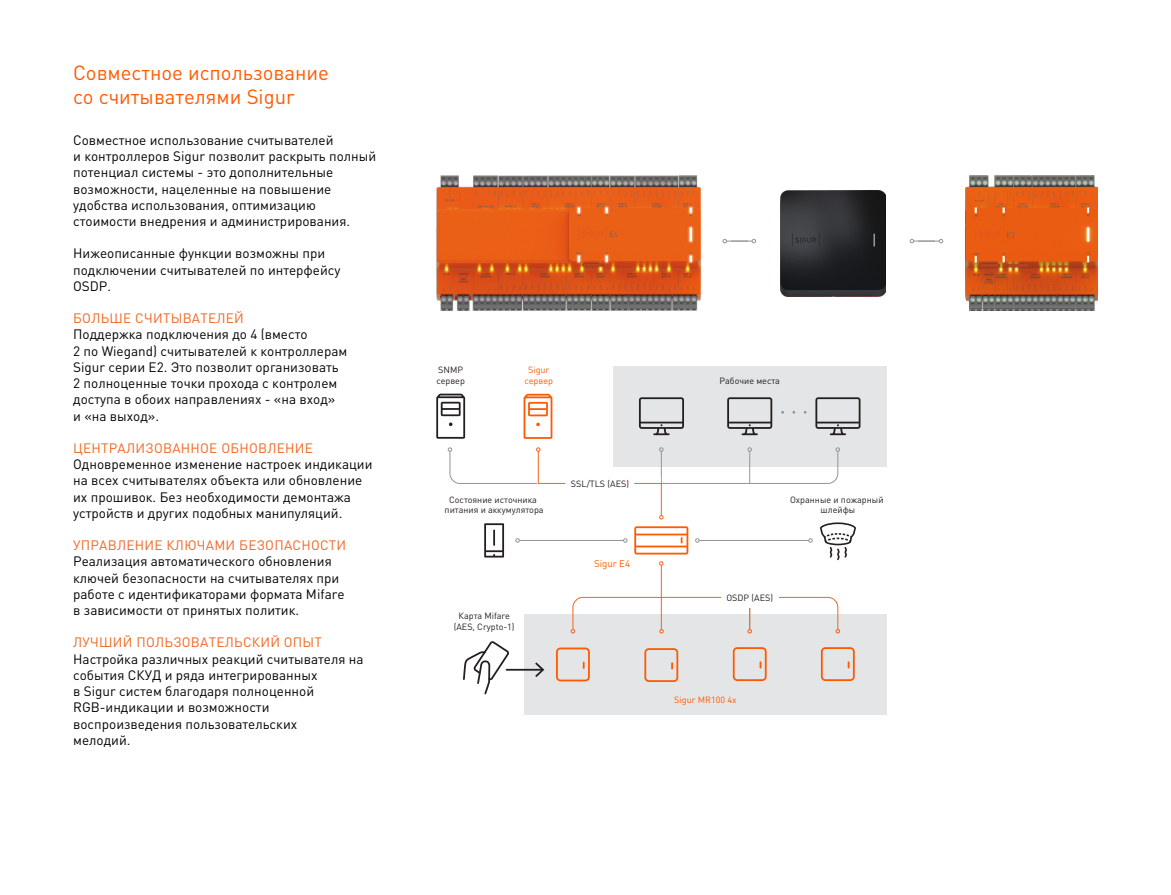
<style>
.page{position:relative;width:1171px;height:895px;background:#fff}
.page>*{position:absolute;margin:0;border:0;box-sizing:border-box;transform-origin:0 0}
.t1{font:20.25px/24.3px "DIN Pro";color:#ff5a00}
.t2{font:13.5px/16.2px "DIN Pro";color:#010101}
.t3{font:13.5px "DIN Pro";letter-spacing:.02em;color:#f26522}
.t4{font:9.6px "DIN Pro";color:#ff5a00}
.t5{font:9px/10.8px "DIN Pro";color:#231f20;text-align:center}
.t6{font:9px/10.8px "DIN Pro";color:#ff5a00;text-align:center}
</style>
<div class="page">
<img style="left:781px;top:191px;width:105px;height:106px">
<img style="left:436px;top:176px;width:265px;height:134px">
<div style="left:613px;top:366px;width:274px;height:100px;background:#e4e5e6"></div>
<div style="left:524px;top:614px;width:363px;height:100px;background:#e4e5e6"></div>
<svg style="left:436px;top:393px;width:29px;height:45px"></svg>
<svg style="left:523px;top:394px;width:29px;height:45px"></svg>
<svg style="left:727px;top:397px;width:45px;height:38px"></svg>
<svg style="left:815px;top:397px;width:45px;height:38px"></svg>
<svg style="left:639px;top:397px;width:45px;height:38px"></svg>
<hr style="left:661px;top:565px;width:1px;height:64px;background:#f26522">
<svg style="left:571px;top:596px;width:269px;height:37px"></svg>
<svg style="left:733px;top:647px;width:34px;height:34px"></svg>
<svg style="left:821px;top:647px;width:34px;height:34px"></svg>
<svg style="left:644px;top:648px;width:34px;height:34px"></svg>
<svg style="left:556px;top:647px;width:34px;height:34px"></svg>
<hr style="left:506px;top:668px;width:36px;height:2px;background:#231f20">
<svg style="left:535px;top:662px;width:9px;height:15px"></svg>
<hr style="left:749px;top:597px;width:1px;height:32px;background:#f26522">
<div style="left:721px;top:589px;width:58px;height:18px;background:#fff"></div>
<svg style="left:722px;top:239px;width:34px;height:4px"></svg>
<svg style="left:910px;top:239px;width:33px;height:4px"></svg>
<svg style="left:463px;top:641px;width:48px;height:54px"></svg>
<svg style="left:448px;top:447px;width:408px;height:118px"></svg>
<img style="left:966px;top:176px;width:132px;height:134px">
<h1 class="t1" style="left:73px;top:60px;width:257px">Совместное использование со считывателями Sigur</h1>
<p class="t2" style="left:73px;top:131px;width:305px">Совместное использование считывателей<br>и контроллеров Sigur позволит раскрыть полный потенциал системы - это дополнительные возможности, нацеленные на повышение удобства использования, оптимизацию стоимости внедрения и администрирования.</p>
<p class="t2" style="left:73px;top:245px;width:269px">Нижеописанные функции возможны при подключении считывателей по интерфейсу<br>OSDP.</p>
<p class="t3" style="left:73px;top:309px;width:172px">БОЛЬШЕ СЧИТЫВАТЕЛЕЙ</p>
<p class="t2" style="left:73px;top:326px;width:276px">Поддержка подключения до 4 (вместо<br>2 по Wiegand) считывателей к контроллерам Sigur серии E2. Это позволит организовать 2 полноценные точки прохода с контролем доступа в обоих направлениях - «на вход»<br>и «на выход».</p>
<p class="t3" style="left:73px;top:439px;width:241px">ЦЕНТРАЛИЗОВАННОЕ ОБНОВЛЕНИЕ</p>
<p class="t2" style="left:73px;top:455px;width:301px">Одновременное изменение настроек индикации на всех считывателях объекта или обновление их прошивок. Без необходимости демонтажа устройств и других подобных манипуляций.</p>
<p class="t3" style="left:73px;top:536px;width:275px">УПРАВЛЕНИЕ КЛЮЧАМИ БЕЗОПАСНОСТИ</p>
<p class="t2" style="left:73px;top:553px;width:273px">Реализация автоматического обновления ключей безопасности на считывателях при работе с идентификаторами формата Mifare в зависимости от принятых политик.</p>
<p class="t3" style="left:73px;top:633px;width:250px">ЛУЧШИЙ ПОЛЬЗОВАТЕЛЬСКИЙ ОПЫТ</p>
<p class="t2" style="left:73px;top:650px;width:292px">Настройка различных реакций считывателя на события СКУД и ряда интегрированных<br>в Sigur систем благодаря полноценной<br>RGB-индикации и возможности воспроизведения пользовательских<br>мелодий.</p>
<p class="t5" style="left:436px;top:364px;width:30px;text-align:left">SNMP сервер</p>
<p class="t5" style="left:719px;top:375px;width:62px">Рабочие места</p>
<p class="t6" style="left:524px;top:364px;width:30px">Sigur сервер</p>
<p class="t5" style="left:571px;top:477px;width:60px">SSL/TLS (AES)</p>
<p class="t5" style="left:445px;top:493px;width:100px">Состояние источника питания и аккумулятора</p>
<p class="t5" style="left:790px;top:493px;width:95px">Охранные и пожарный шлейфы</p>
<p class="t5" style="left:454px;top:609px;width:62px">Карта Mifare (AES, Crypto-1)</p>
<p class="t4" style="left:594px;top:557px;width:38px">Sigur E4</p>
<p class="t5" style="left:726px;top:591px;width:48px">OSDP (AES)</p>
<p class="t6" style="left:674px;top:693px;width:64px">Sigur MR100 4x</p>
</div>
